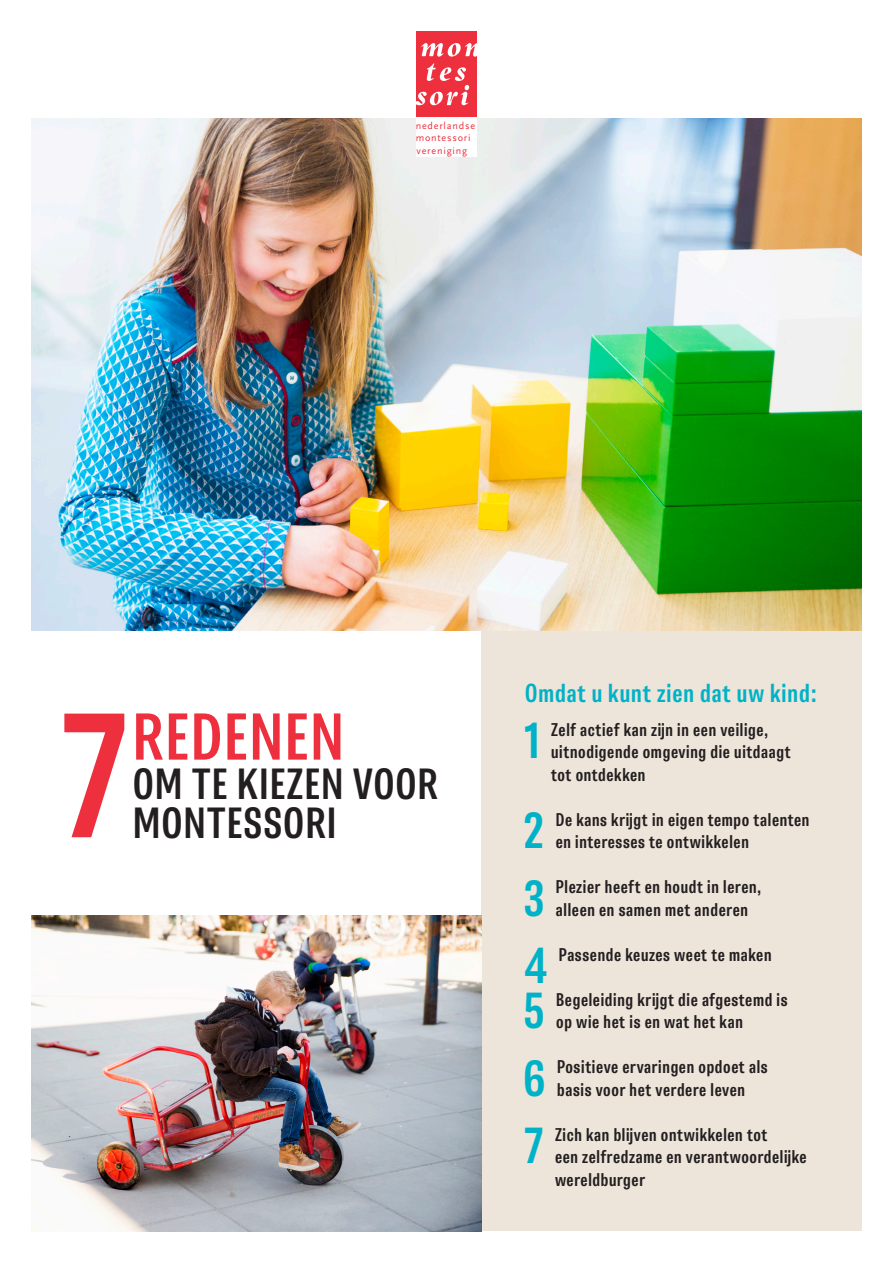
<style>
.page{position:relative;width:893px;height:1263px;background:#fff}
.page>*{position:absolute;margin:0;border:0;box-sizing:border-box;transform-origin:0 0}
.t1{font:600 condensed 158.55px "Belarius Sans";color:#ee2f3e}
.t2{font:600 condensed 59.25px "Belarius Sans";letter-spacing:.04em;color:#ee2f3e}
.t3{font:600 condensed 45.3px "Belarius Sans";color:#00b2c7}
.t4{font:600 condensed 39px "Belarius Sans";letter-spacing:.04em;color:#231f20}
.t5{font:600 condensed 23.4px "Belarius Sans";letter-spacing:.04em;color:#00b2c7}
.t6{font:600 condensed 16.5px/22.5px "Belarius Sans";letter-spacing:.04em;color:#231f20}
.t7{font:10.05px/12.1px "Scala Sans Pro";letter-spacing:.08em;color:#ee2f3e}
</style>
<div class="page">
<div style="left:481px;top:156px;width:380px;height:1075px;background:#ede4da"></div>
<img style="left:32px;top:118px;width:829px;height:512px">
<div style="left:416px;top:32px;width:61px;height:124px;background:#fff"></div>
<div style="left:416px;top:32px;width:61px;height:85px;background:#ee2f3e"></div>
<svg style="left:421px;top:43px;width:56px;height:14px"></svg>
<svg style="left:416px;top:64px;width:53px;height:41px"></svg>
<img style="left:32px;top:915px;width:449px;height:316px">
<p class="t7" style="left:416px;top:120px;width:61px">nederlandse montessori vereniging</p>
<p class="t1" style="left:61px;top:671px;width:69px">7</p>
<p class="t2" style="left:133px;top:697px;width:212px">REDENEN</p>
<p class="t4" style="left:133px;top:758px;width:306px">OM TE KIEZEN VOOR</p>
<p class="t4" style="left:133px;top:797px;width:205px">MONTESSORI</p>
<p class="t5" style="left:525px;top:677px;width:293px">Omdat u kunt zien dat uw kind:</p>
<p class="t3" style="left:524px;top:711px;width:17px">1</p>
<p class="t6" style="left:551px;top:718px;width:241px">Zelf actief kan zijn in een veilige, uitnodigende omgeving die uitdaagt tot ontdekken</p>
<p class="t3" style="left:524px;top:801px;width:22px">2</p>
<p class="t6" style="left:556px;top:808px;width:255px">De kans krijgt in eigen tempo talenten en interesses te ontwikkelen</p>
<p class="t3" style="left:524px;top:868px;width:22px">3</p>
<p class="t6" style="left:556px;top:876px;width:207px">Plezier heeft en houdt in leren, alleen en samen met anderen</p>
<p class="t3" style="left:524px;top:936px;width:24px">4</p>
<p class="t6" style="left:559px;top:943px;width:214px">Passende keuzes weet te maken</p>
<p class="t3" style="left:524px;top:981px;width:22px">5</p>
<p class="t6" style="left:556px;top:988px;width:233px">Begeleiding krijgt die afgestemd is op wie het is en wat het kan</p>
<p class="t3" style="left:523px;top:1048px;width:24px">6</p>
<p class="t6" style="left:557px;top:1056px;width:212px">Positieve ervaringen opdoet als basis voor het verdere leven</p>
<p class="t3" style="left:524px;top:1116px;width:21px">7</p>
<p class="t6" style="left:555px;top:1123px;width:253px">Zich kan blijven ontwikkelen tot<br>een zelfredzame en verantwoordelijke wereldburger</p>
</div>
